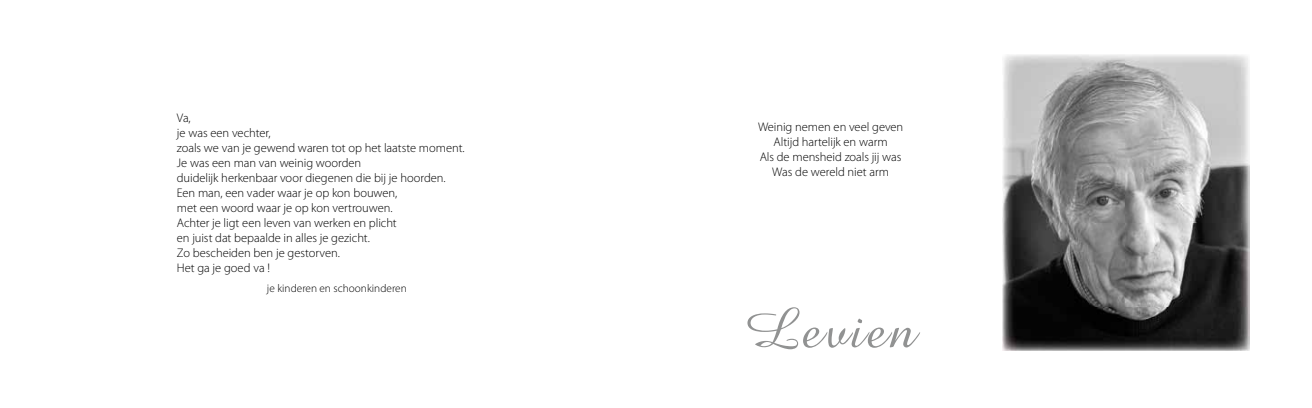
<style>
.page{position:relative;width:1312px;height:408px;background:#fff}
.page>*{position:absolute;margin:0;border:0;box-sizing:border-box;transform-origin:0 0}
.t1{font:56.25px "Amazone BT";letter-spacing:.045em;color:#919292}
.t2{font:300 12.5px/15px "Myriad Pro";letter-spacing:-.005em;color:#000;text-align:center}
.t3{font:300 11.25px "Myriad Pro";color:#000}
</style>
<div class="page">
<img style="left:1002px;top:54px;width:246px;height:296px">
<p class="t2" style="left:177px;top:110px;width:289px;text-align:left">Va,<br>je was een vechter,<br>zoals we van je gewend waren tot op het laatste moment.<br>Je was een man van weinig woorden<br>duidelijk herkenbaar voor diegenen die bij je hoorden.<br>Een man, een vader waar je op kon bouwen,<br>met een woord waar je op kon vertrouwen.<br>Achter je ligt een leven van werken en plicht<br>en juist dat bepaalde in alles je gezicht.<br>Zo bescheiden ben je gestorven.<br>Het ga je goed va !</p>
<p class="t3" style="left:267px;top:282px;width:141px">je kinderen en schoonkinderen</p>
<p class="t2" style="left:757px;top:119px;width:147px">Weinig nemen en veel geven<br>Altijd hartelijk en warm<br>Als de mensheid zoals jij was<br>Was de wereld niet arm</p>
<h1 class="t1" style="left:745px;top:296px;width:171px">Levien</h1>
</div>
